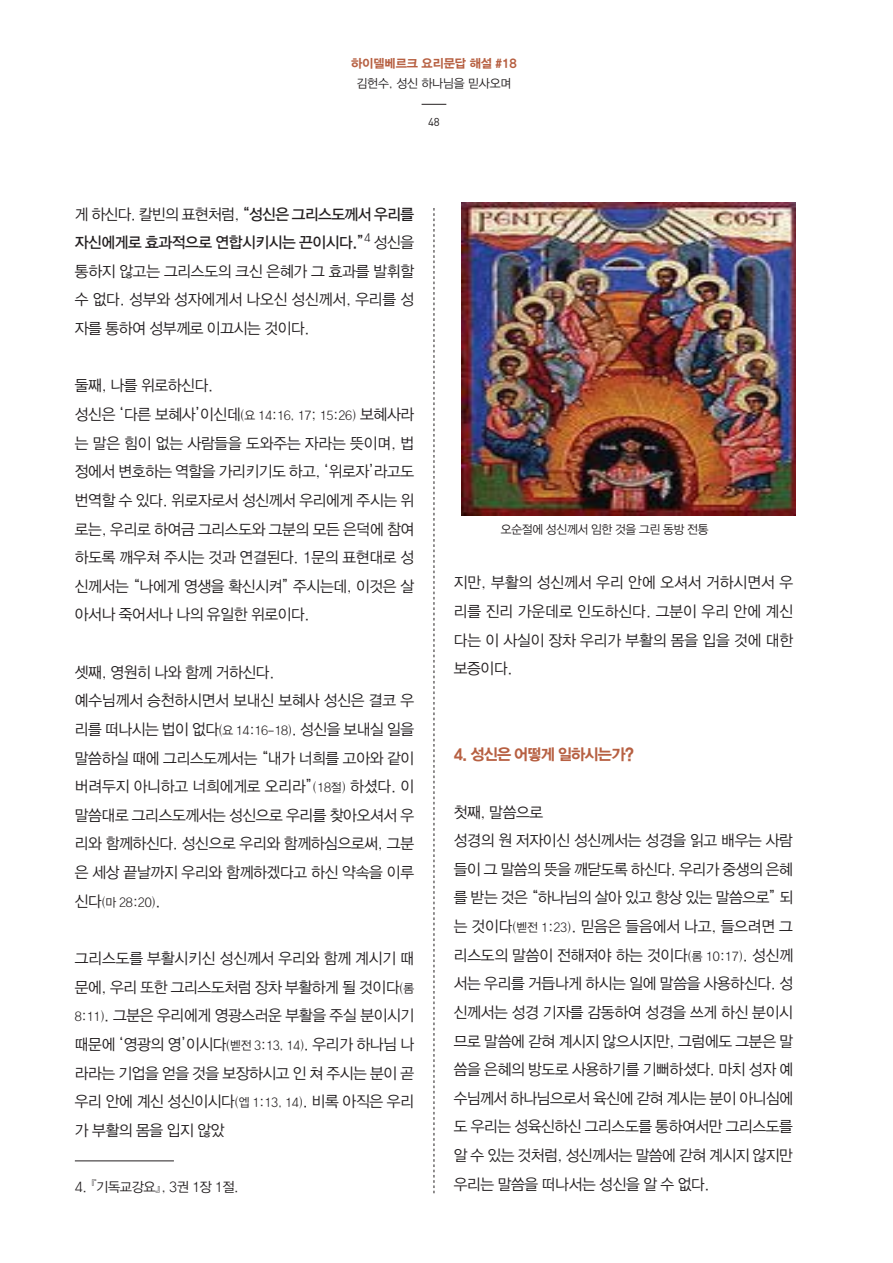
<style>
.page{position:relative;width:893px;height:1263px;background:#fff}
.page>*{position:absolute;margin:0;border:0;box-sizing:border-box;transform-origin:0 0}
.t1{font:15.75px "Yoon Gothic B KS Cms UHC H";letter-spacing:-.05em;color:#b76042}
.t2{font:15.6px/28.7px "Yoon Gothic L KS Cms UHC H";letter-spacing:-.02em;color:#231f20;text-align:justify;scale:.96 1}
.t3{font:15.6px "Yoon Gothic M KS Cms UHC H";letter-spacing:-.025em;color:#231f20;scale:.96 1}
.t4{font:13.65px "Yoon Gothic L KS Cms UHC H";letter-spacing:-.025em;color:#231f20}
.t5{font:12.3px "Yoon Gothic L KS Cms UHC H";letter-spacing:-.02em;color:#231f20;scale:.96 1}
.t6{font:12.3px "Yoon Gothic B KS Cms UHC H";letter-spacing:-.01em;color:#b76042}
.t7{font:12.3px "Yoon Gothic L KS Cms UHC H";letter-spacing:-.02em;color:#231f20}
.t8{font:11.4px "DIN";color:#231f20}
.s1{font-family:"Yoon Gothic M KS Cms UHC H"}
.s2{font-family:"Yoon Gothic L KS Cms UHC H"}
.s3{font-size:12.3px}
.s4{font-size:15.6px}
.s5{font-family:"SMSS Myung Jo Std Regular KS Cms UHC H"}
</style>
<div class="page">
<svg style="left:434px;top:208px;width:1px;height:985px"></svg>
<hr style="left:75px;top:1161px;width:99px;height:1px;background:#231f20">
<svg style="left:422px;top:104px;width:24px;height:1px"></svg>
<img style="left:461px;top:203px;width:334px;height:312px">
<p class="t6" style="left:351px;top:58px;width:167px">하이델베르크 요리문답 해설 #18</p>
<p class="t7" style="left:356px;top:77px;width:157px">김헌수, 성신 하나님을 믿사오며</p>
<p class="t8" style="left:428px;top:114px;width:13px">48</p>
<p class="t2" style="left:75px;top:200px;width:355px">게 하신다. 칼빈의 표현처럼, <span class="s1">“성신은 그리스도께서 우리를</span></p>
<p class="t3" style="left:75px;top:235px;width:355px">자신에게로 효과적으로 연합시키시는 끈이시다.”<sup>4</sup> <span class="s2">성신을</span></p>
<p class="t2" style="left:75px;top:258px;width:355px">통하지 않고는 그리스도의 크신 은혜가 그 효과를 발휘할 수 없다. 성부와 성자에게서 나오신 성신께서, 우리를 성 자를 통하여 성부께로 이끄시는 것이다.</p>
<p class="t2" style="left:75px;top:372px;width:355px;text-align:left">둘째, 나를 위로하신다.<br>성신은 ‘다른 보혜사’이신데<span class="s3">(요 14:16, 17; 15:26)</span> 보혜사라 는 말은 힘이 없는 사람들을 도와주는 자라는 뜻이며, 법 정에서 변호하는 역할을 가리키기도 하고, ‘위로자’라고도 번역할 수 있다. 위로자로서 성신께서 우리에게 주시는 위 로는, 우리로 하여금 그리스도와 그분의 모든 은덕에 참여 하도록 깨우쳐 주시는 것과 연결된다. 1문의 표현대로 성 신께서는 “나에게 영생을 확신시켜” 주시는데, 이것은 살 아서나 죽어서나 나의 유일한 위로이다.</p>
<p class="t2" style="left:75px;top:659px;width:355px;text-align:left">셋째, 영원히 나와 함께 거하신다.<br>예수님께서 승천하시면서 보내신 보혜사 성신은 결코 우 리를 떠나시는 법이 없다<span class="s3">(요 14:16-18)</span>. 성신을 보내실 일을 말씀하실 때에 그리스도께서는 “내가 너희를 고아와 같이 버려두지 아니하고 너희에게로 오리라”<span class="s3">(18절)</span> 하셨다. 이 말씀대로 그리스도께서는 성신으로 우리를 찾아오셔서 우 리와 함께하신다. 성신으로 우리와 함께하심으로써, 그분 은 세상 끝날까지 우리와 함께하겠다고 하신 약속을 이루</p>
<p class="t5" style="left:75px;top:896px;width:91px"><span class="s4">신다</span>(마 28:20)<span class="s4">.</span></p>
<p class="t2" style="left:75px;top:945px;width:355px">그리스도를 부활시키신 성신께서 우리와 함께 계시기 때 문에, 우리 또한 그리스도처럼 장차 부활하게 될 것이다<span class="s3">(롬 8:11)</span>. 그분은 우리에게 영광스러운 부활을 주실 분이시기 때문에 ‘영광의 영’이시다<span class="s3">(벧전 3:13, 14)</span>. 우리가 하나님 나 라라는 기업을 얻을 것을 보장하시고 인 쳐 주시는 분이 곧 우리 안에 계신 성신이시다<span class="s3">(엡 1:13, 14)</span>. 비록 아직은 우리 가 부활의 몸을 입지 않았</p>
<p class="t4" style="left:75px;top:1180px;width:165px">4. <span class="s5">『</span>기독교강요<span class="s5">』</span>, 3권 1장 1절.</p>
<p class="t5" style="left:501px;top:524px;width:218px">오순절에 성신께서 임한 것을 그린 동방 전통</p>
<p class="t2" style="left:454px;top:569px;width:355px">지만, 부활의 성신께서 우리 안에 오셔서 거하시면서 우 리를 진리 가운데로 인도하신다. 그분이 우리 안에 계신 다는 이 사실이 장차 우리가 부활의 몸을 입을 것에 대한 보증이다.</p>
<p class="t1" style="left:454px;top:747px;width:182px">4. 성신은 어떻게 일하시는가?</p>
<p class="t2" style="left:454px;top:798px;width:355px;text-align:left">첫째, 말씀으로<br>성경의 원 저자이신 성신께서는 성경을 읽고 배우는 사람 들이 그 말씀의 뜻을 깨닫도록 하신다. 우리가 중생의 은혜 를 받는 것은 “하나님의 살아 있고 항상 있는 말씀으로” 되 는 것이다<span class="s3">(벧전 1:23)</span>. 믿음은 들음에서 나고, 들으려면 그 리스도의 말씀이 전해져야 하는 것이다<span class="s3">(롬 10:17)</span>. 성신께 서는 우리를 거듭나게 하시는 일에 말씀을 사용하신다. 성 신께서는 성경 기자를 감동하여 성경을 쓰게 하신 분이시 므로 말씀에 갇혀 계시지 않으시지만, 그럼에도 그분은 말 씀을 은혜의 방도로 사용하기를 기뻐하셨다. 마치 성자 예 수님께서 하나님으로서 육신에 갇혀 계시는 분이 아니심에 도 우리는 성육신하신 그리스도를 통하여서만 그리스도를 알 수 있는 것처럼, 성신께서는 말씀에 갇혀 계시지 않지만 우리는 말씀을 떠나서는 성신을 알 수 없다.</p>
</div>
